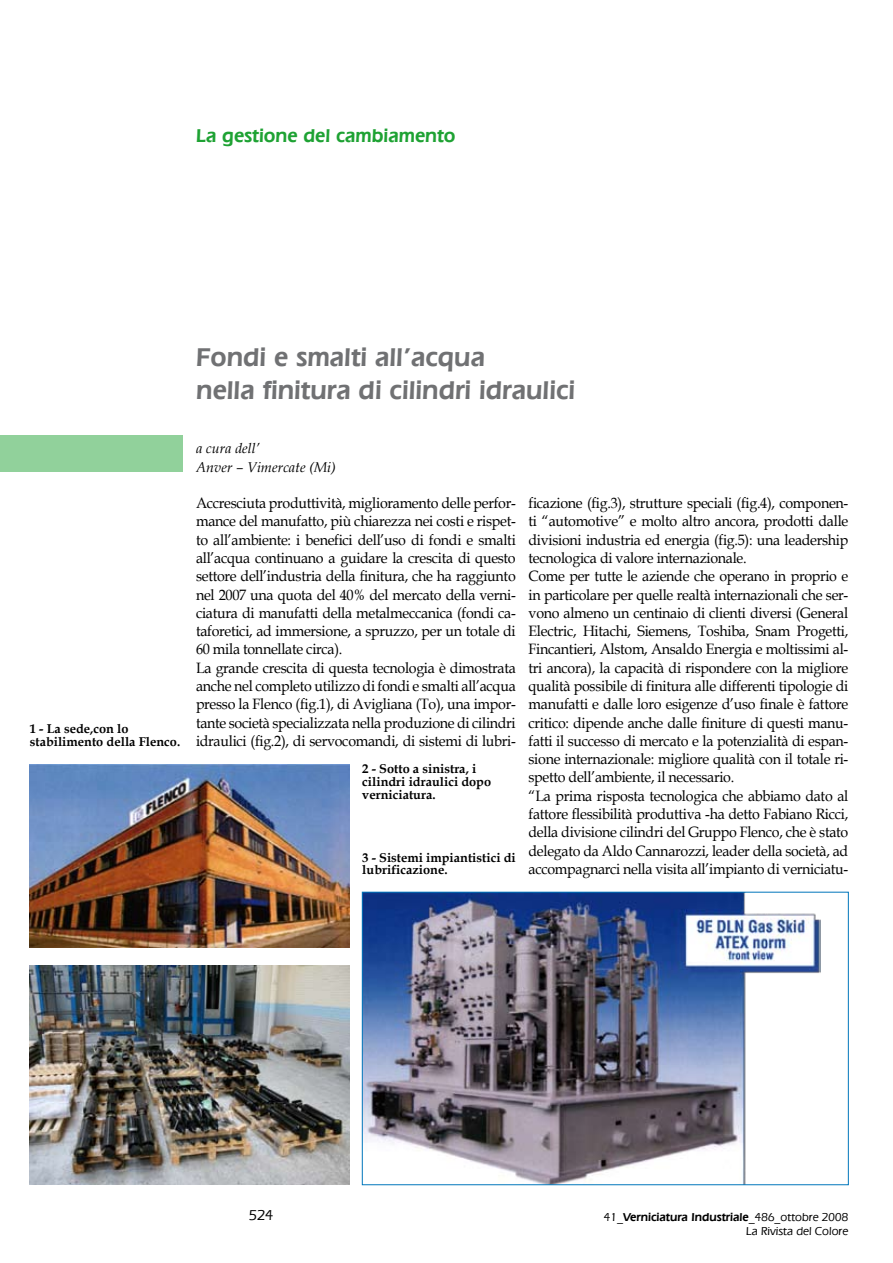
<style>
.page{position:relative;width:893px;height:1263px;background:#fff}
.page>*{position:absolute;margin:0;border:0;box-sizing:border-box;transform-origin:0 0}
.t1{font:600 27px/32.4px "Eras IT Cby BT";color:#707173}
.t2{font:600 19.5px "Eras IT Cby BT";color:#1ea233}
.t3{font:15px/18.3px "Book Antiqua";letter-spacing:-.02em;color:#000;scale:.95 1}
.t4{font:500 15px "Eras IT Cby BT";color:#000}
.t5{font:italic 14.25px/18.3px "Book Antiqua";color:#000}
.t6{font:700 12.75px/12.8px "Book Antiqua";color:#000}
.t7{font:500 12px/14.4px "Eras IT Cby BT";color:#000;text-align:right}
.s1{font-weight:600}
</style>
<div class="page">
<div style="left:0;top:435px;width:182px;height:37px;background:#91d19b"></div>
<img style="left:30px;top:764px;width:320px;height:183px">
<img style="left:30px;top:965px;width:320px;height:220px">
<img style="left:364px;top:894px;width:457px;height:289px">
<div style="left:362px;top:892px;width:486px;height:293px;border:1px solid #0076bb"></div>
<h2 class="t2" style="left:196px;top:124px;width:261px">La gestione del cambiamento</h2>
<h1 class="t1" style="left:196px;top:341px;width:381px">Fondi e smalti all’acqua<br>nella finitura di cilindri idraulici</h1>
<p class="t6" style="left:30px;top:722px;width:152px">1 - La sede,con lo stabilimento della Flenco.</p>
<p class="t5" style="left:196px;top:439px;width:141px">a cura dell’<br>Anver – Vimercate (Mi)</p>
<p class="t3" style="left:196px;top:494px;width:338px">Accresciuta produttività, miglioramento delle perfor&shy;mance del manufatto, più chiarezza nei costi e rispet&shy;to all’ambiente: i benefici dell’uso di fondi e smalti all’acqua continuano a guidare la crescita di questo settore dell’industria della finitura, che ha raggiunto nel 2007 una quota del 40% del mercato della verni&shy;ciatura di manufatti della metalmeccanica (fondi ca&shy;taforetici, ad immersione, a spruzzo, per un totale di 60 mila tonnellate circa).<br>La grande crescita di questa tecnologia è dimostrata anche nel completo utilizzo di fondi e smalti all’acqua presso la Flenco (fig.1), di Avigliana (To), una impor&shy;tante società specializzata nella produzione di cilindri idraulici (fig.2), di servocomandi, di sistemi di lubri-</p>
<p class="t3" style="left:529px;top:494px;width:338px">ficazione (fig.3), strutture speciali (fig.4), componen&shy;ti “automotive” e molto altro ancora, prodotti dalle divisioni industria ed energia (fig.5): una leadership tecnologica di valore internazionale.<br>Come per tutte le aziende che operano in proprio e in particolare per quelle realtà internazionali che ser&shy;vono almeno un centinaio di clienti diversi (General Electric, Hitachi, Siemens, Toshiba, Snam Progetti, Fincantieri, Alstom, Ansaldo Energia e moltissimi al&shy;tri ancora), la capacità di rispondere con la migliore qualità possibile di finitura alle differenti tipologie di manufatti e dalle loro esigenze d’uso finale è fattore critico: dipende anche dalle finiture di questi manu&shy;fatti il successo di mercato e la potenzialità di espan&shy;sione internazionale: migliore qualità con il totale ri&shy;spetto dell’ambiente, il necessario.<br>“La prima risposta tecnologica che abbiamo dato al fattore flessibilità produttiva -ha detto Fabiano Ricci, della divisione cilindri del Gruppo Flenco, che è stato delegato da Aldo Cannarozzi, leader della società, ad accompagnarci nella visita all’impianto di verniciatu-</p>
<p class="t6" style="left:362px;top:763px;width:130px">2 - Sotto a sinistra, i cilindri idraulici dopo verniciatura.</p>
<p class="t6" style="left:362px;top:851px;width:155px">3 - Sistemi impiantistici di lubrificazione.</p>
<p class="t4" style="left:249px;top:1206px;width:26px">524</p>
<p class="t7" style="left:604px;top:1209px;width:246px">41_<span class="s1">Verniciatura Industriale</span>_486_ottobre 2008<br>La Rivista del Colore</p>
</div>
